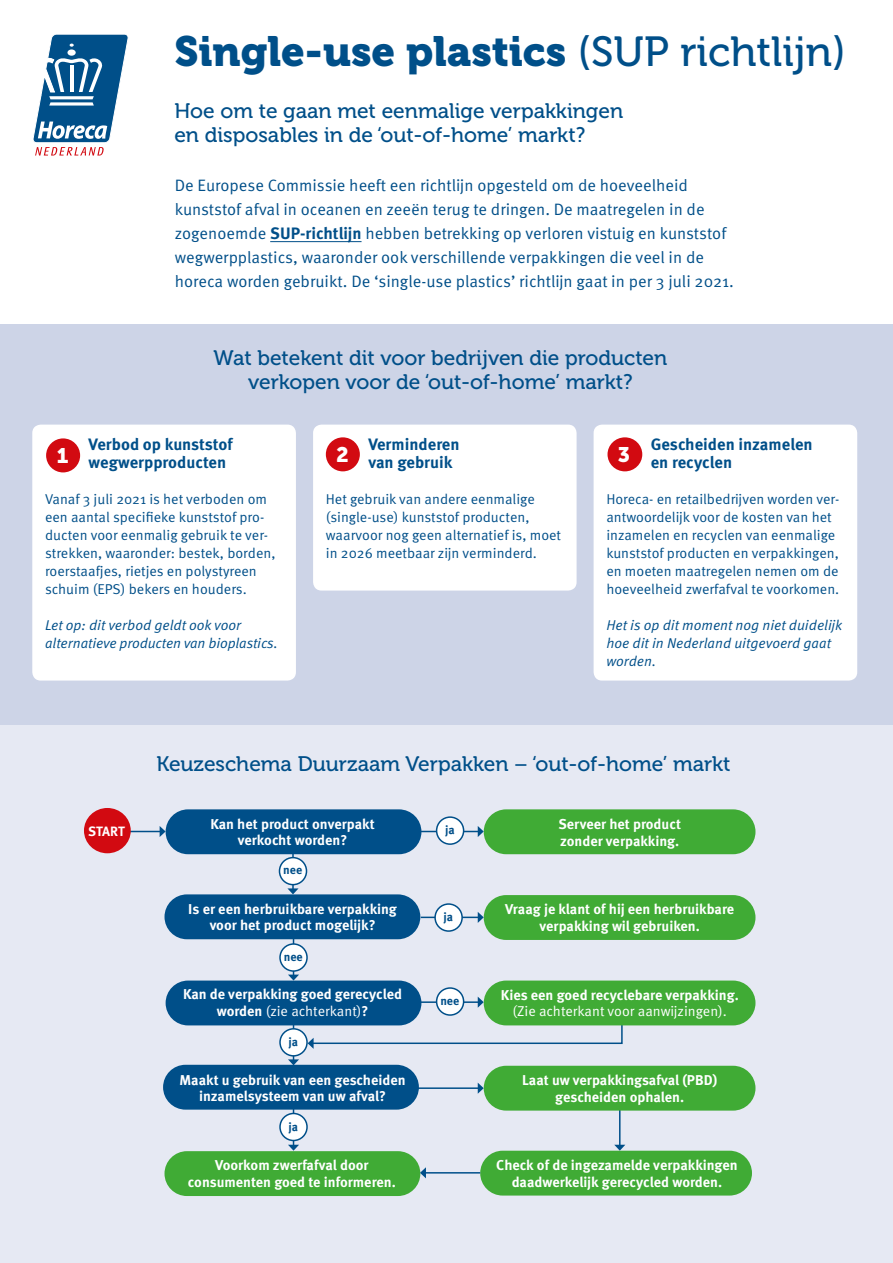
<style>
.page{position:relative;width:893px;height:1263px;background:#fff}
.page>*{position:absolute;margin:0;border:0;box-sizing:border-box;transform-origin:0 0}
.t1{font:42px "Museo 900";color:#004f89}
.t2{font:21px/24px "Museo 500";color:#004f89}
.t3{font:21px "Museo Sans 900";color:#fff}
.t4{font:16.5px/24px "Meta Pro";color:#004f89}
.t5{font:700 16.5px/18px "Meta Pro";color:#004f89}
.t6{font:14.25px/18px "Meta Pro";color:#004f89}
.t7{font:700 14.25px/16.5px "Meta Pro";color:#fff;text-align:center}
.t8{font:italic 14.25px/18px "Meta Pro";color:#004f89}
.t9{font:14.25px "Meta Pro";color:#fff}
.t10{font:700 13.5px "Meta Pro";letter-spacing:-.015em;color:#fff}
.t11{font:700 12px "Meta Pro";color:#004f89}
.s1{font-family:"Museo 500"}
.s2{font-weight:700}
.s3{font-weight:400}
</style>
<div class="page">
<div style="left:0;top:325px;width:893px;height:400px;background:#cdd4e7"></div>
<div style="left:0;top:725px;width:893px;height:538px;background:#e6e9f3"></div>
<svg style="left:33px;top:34px;width:95px;height:122px"></svg>
<hr style="left:270px;top:241px;width:92px;height:1px;background:#004f89">
<div style="left:32px;top:425px;width:264px;height:255px;background:#fff;border-radius:9px"></div>
<div style="left:46px;top:438px;width:34px;height:34px;background:#d20a11;border-radius:50%"></div>
<div style="left:313px;top:425px;width:264px;height:165px;background:#fff;border-radius:9px"></div>
<div style="left:326px;top:437px;width:34px;height:34px;background:#d20a11;border-radius:50%"></div>
<div style="left:594px;top:425px;width:263px;height:255px;background:#fff;border-radius:9px"></div>
<div style="left:607px;top:437px;width:35px;height:34px;background:#d20a11;border-radius:50%"></div>
<hr style="left:619px;top:1090px;width:1px;height:55px;background:#004f89">
<svg style="left:614px;top:1145px;width:11px;height:6px"></svg>
<hr style="left:421px;top:1001px;width:58px;height:2px;background:#004f89">
<svg style="left:478px;top:997px;width:6px;height:11px"></svg>
<hr style="left:416px;top:1087px;width:63px;height:2px;background:#004f89">
<svg style="left:478px;top:1083px;width:6px;height:11px"></svg>
<hr style="left:292px;top:851px;width:2px;height:38px;background:#004f89">
<svg style="left:287px;top:888px;width:12px;height:6px"></svg>
<hr style="left:293px;top:937px;width:1px;height:38px;background:#004f89">
<svg style="left:288px;top:974px;width:11px;height:6px"></svg>
<hr style="left:293px;top:1022px;width:1px;height:38px;background:#004f89">
<svg style="left:288px;top:1059px;width:11px;height:6px"></svg>
<hr style="left:293px;top:1108px;width:1px;height:37px;background:#004f89">
<svg style="left:288px;top:1145px;width:11px;height:6px"></svg>
<div style="left:484px;top:809px;width:271px;height:45px;background:#40ab35;border-radius:22px"></div>
<div style="left:484px;top:895px;width:271px;height:45px;background:#40ab35;border-radius:22px"></div>
<div style="left:484px;top:1066px;width:271px;height:44px;background:#40ab35;border-radius:22px"></div>
<div style="left:480px;top:1151px;width:272px;height:44px;background:#40ab35;border-radius:22px"></div>
<div style="left:164px;top:1151px;width:256px;height:45px;background:#40ab35;border-radius:22px"></div>
<div style="left:163px;top:1065px;width:256px;height:44px;background:#004f89;border-radius:22px"></div>
<div style="left:166px;top:980px;width:255px;height:45px;background:#004f89;border-radius:22px"></div>
<div style="left:164px;top:894px;width:256px;height:45px;background:#004f89;border-radius:22px"></div>
<div style="left:166px;top:809px;width:255px;height:45px;background:#004f89;border-radius:22px"></div>
<hr style="left:421px;top:831px;width:58px;height:1px;background:#004f89">
<svg style="left:478px;top:826px;width:6px;height:11px"></svg>
<hr style="left:421px;top:917px;width:58px;height:1px;background:#004f89">
<svg style="left:478px;top:912px;width:6px;height:11px"></svg>
<hr style="left:103px;top:831px;width:57px;height:1px;background:#004f89">
<svg style="left:160px;top:826px;width:6px;height:11px"></svg>
<hr style="left:425px;top:1172px;width:55px;height:1px;background:#004f89">
<svg style="left:420px;top:1167px;width:6px;height:11px"></svg>
<div style="left:437px;top:817px;width:27px;height:27px;background:#fff;border-radius:50%"></div>
<div style="left:436px;top:816px;width:28px;height:29px;border:2px solid #004f89;border-radius:50%"></div>
<div style="left:435px;top:904px;width:27px;height:27px;background:#fff;border-radius:50%"></div>
<div style="left:434px;top:903px;width:29px;height:29px;border:2px solid #004f89;border-radius:50%"></div>
<div style="left:280px;top:1029px;width:27px;height:27px;background:#fff;border-radius:50%"></div>
<div style="left:279px;top:1028px;width:29px;height:28px;border:2px solid #004f89;border-radius:50%"></div>
<div style="left:280px;top:1113px;width:27px;height:27px;background:#fff;border-radius:50%"></div>
<div style="left:279px;top:1113px;width:29px;height:28px;border:2px solid #004f89;border-radius:50%"></div>
<svg style="left:308px;top:1019px;width:315px;height:30px"></svg>
<div style="left:279px;top:858px;width:27px;height:27px;background:#fff;border-radius:50%"></div>
<div style="left:279px;top:857px;width:28px;height:28px;border:2px solid #004f89;border-radius:50%"></div>
<div style="left:280px;top:944px;width:27px;height:27px;background:#fff;border-radius:50%"></div>
<div style="left:279px;top:943px;width:29px;height:29px;border:2px solid #004f89;border-radius:50%"></div>
<div style="left:437px;top:988px;width:27px;height:27px;background:#fff;border-radius:50%"></div>
<div style="left:436px;top:987px;width:28px;height:29px;border:2px solid #004f89;border-radius:50%"></div>
<div style="left:84px;top:808px;width:47px;height:45px;background:#d20a11;border-radius:50%"></div>
<div style="left:484px;top:980px;width:271px;height:45px;background:#40ab35;border-radius:22px"></div>
<h1 class="t1" style="left:174px;top:27px;width:673px">Single-use plastics <span class="s1">(SUP richtlijn)</span></h1>
<h2 class="t2" style="left:174px;top:99px;width:450px">Hoe om te gaan met eenmalige verpakkingen en disposables in de ‘out-of-home’ markt?</h2>
<p class="t4" style="left:175px;top:174px;width:561px">De Europese Commissie heeft een richtlijn opgesteld om de hoeveelheid kunststof afval in oceanen en zeeën terug te dringen. De maatregelen in de zogenoemde <span class="s2">SUP-richtlijn</span> hebben betrekking op verloren vistuig en kunststof wegwerpplastics, waaronder ook verschillende verpakkingen die veel in de horeca worden gebruikt. De ‘single-use plastics’ richtlijn gaat in per 3 juli 2021.</p>
<h2 class="t2" style="left:214px;top:346px;width:455px;text-align:center">Wat betekent dit voor bedrijven die producten verkopen voor de ‘out-of-home’ markt?</h2>
<p class="t5" style="left:89px;top:436px;width:146px">Verbod op kunststof wegwerpproducten</p>
<p class="t6" style="left:45px;top:491px;width:232px">Vanaf 3 juli 2021 is het verboden om een aantal specifieke kunststof pro&shy;ducten voor eenmalig gebruik te ver&shy;strekken, waaronder: bestek, borden, roerstaafjes, rietjes en polystyreen schuim (EPS) bekers en houders.</p>
<p class="t8" style="left:45px;top:616px;width:234px">Let op: dit verbod geldt ook voor alternatieve producten van bioplastics.</p>
<h2 class="t3" style="left:336px;top:443px;width:14px">2</h2>
<p class="t5" style="left:651px;top:436px;width:163px">Gescheiden inzamelen en recyclen</p>
<p class="t6" style="left:606px;top:491px;width:234px">Horeca- en retailbedrijven worden ver&shy;antwoordelijk voor de kosten van het inzamelen en recyclen van eenmalige kunststof producten en verpakkingen, en moeten maatregelen nemen om de hoeveelheid zwerfafval te voorkomen.</p>
<p class="t8" style="left:606px;top:616px;width:237px">Het is op dit moment nog niet duidelijk hoe dit in Nederland uitgevoerd gaat worden.</p>
<h2 class="t3" style="left:57px;top:444px;width:13px">1</h2>
<p class="t5" style="left:368px;top:436px;width:93px">Verminderen van gebruik</p>
<p class="t6" style="left:326px;top:491px;width:237px">Het gebruik van andere eenmalige (single-use) kunststof producten, waarvoor nog geen alternatief is, moet in 2026 meetbaar zijn verminderd.</p>
<h2 class="t3" style="left:618px;top:443px;width:14px">3</h2>
<p class="t10" style="left:88px;top:822px;width:38px">START</p>
<h2 class="t2" style="left:156px;top:752px;width:576px">Keuzeschema Duurzaam Verpakken – ‘out-of-home’ markt</h2>
<p class="t7" style="left:210px;top:816px;width:166px">Kan het product onverpakt verkocht worden?</p>
<p class="t11" style="left:445px;top:823px;width:11px">ja</p>
<p class="t11" style="left:283px;top:862px;width:21px">nee</p>
<p class="t7" style="left:188px;top:901px;width:210px">Is er een herbruikbare verpakking voor het product mogelijk?</p>
<p class="t11" style="left:284px;top:949px;width:21px">nee</p>
<p class="t7" style="left:183px;top:986px;width:221px">Kan de verpakking goed gerecycled worden <span class="s3">(zie achterkant)</span>?</p>
<p class="t11" style="left:288px;top:1034px;width:11px">ja</p>
<p class="t7" style="left:180px;top:1072px;width:228px">Maakt u gebruik van een gescheiden inzamelsysteem van uw afval?</p>
<p class="t11" style="left:288px;top:1119px;width:11px">ja</p>
<p class="t7" style="left:188px;top:1158px;width:209px">Voorkom zwerfafval door consumenten goed te informeren.</p>
<p class="t11" style="left:444px;top:909px;width:11px">ja</p>
<p class="t11" style="left:440px;top:993px;width:21px">nee</p>
<p class="t7" style="left:558px;top:816px;width:124px;text-align:left">Serveer het product zonder verpakking.</p>
<p class="t7" style="left:505px;top:902px;width:231px">Vraag je klant of hij een herbruikbare verpakking wil gebruiken.</p>
<p class="t7" style="left:501px;top:987px;width:239px">Kies een goed recyclebare verpakking.</p>
<p class="t9" style="left:513px;top:1002px;width:216px">(Zie achterkant voor aanwijzingen).</p>
<p class="t7" style="left:522px;top:1072px;width:197px">Laat uw verpakkingsafval (PBD) gescheiden ophalen.</p>
<p class="t7" style="left:496px;top:1158px;width:243px">Check of de ingezamelde verpakkingen daadwerkelijk gerecycled worden.</p>
</div>
